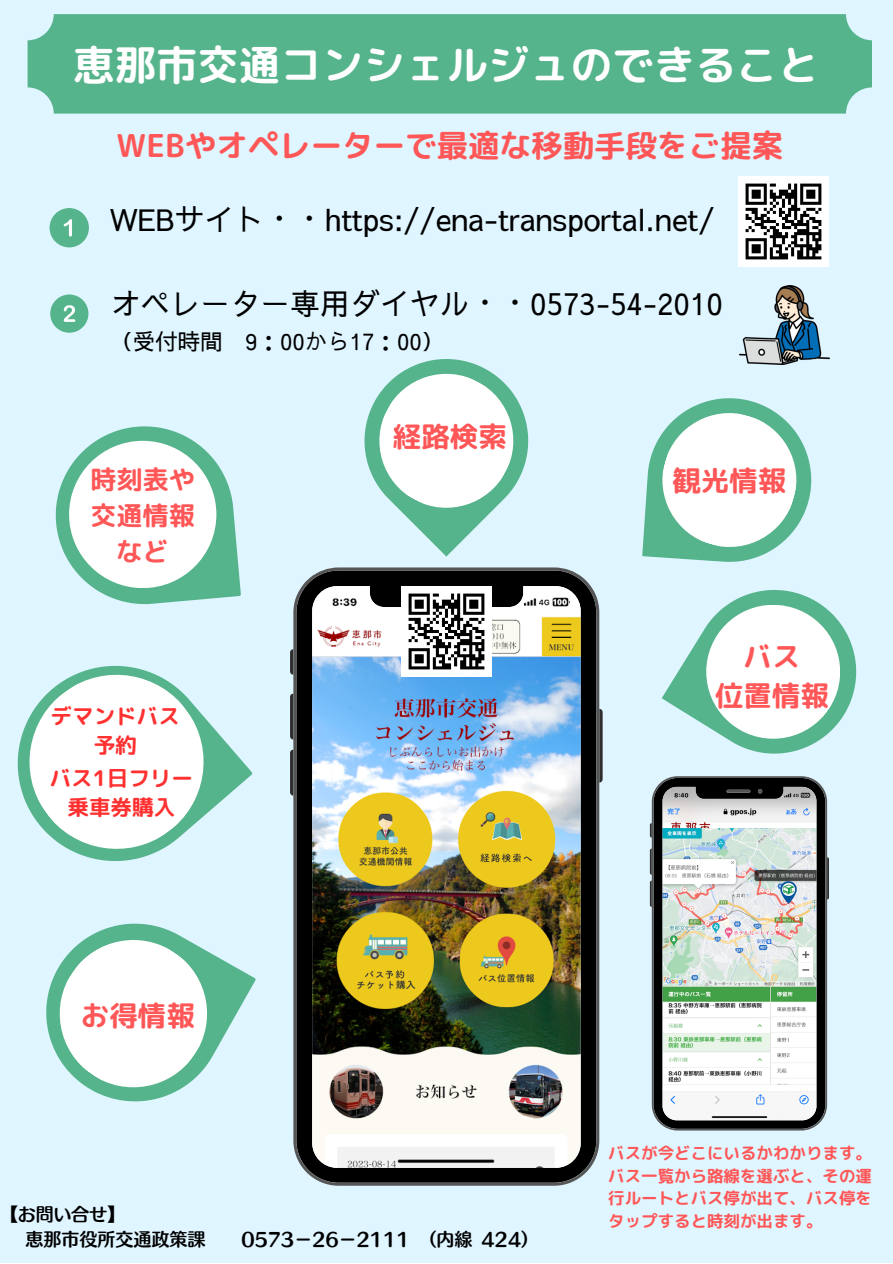
<style>
.page{position:relative;width:893px;height:1264px;background:#fff}
.page>*{position:absolute;margin:0;border:0;box-sizing:border-box;transform-origin:0 0}
.t1{font:41.4px "rounded mplus 1 p bold";color:#fff}
.t2{font:31.5px "rounded mplus 1 p bold";color:#ff5757}
.t3{font:500 30px "Sawarabi Gothic";color:#000}
.t4{font:28.5px "rounded mplus 1 p bold";color:#ff5757}
.t5{font:26.1px "rounded mplus 1 p bold";color:#ff5757}
.t6{font:500 22.5px "Sawarabi Gothic";color:#000}
.t7{font:21.6px "rounded mplus 1 p bold";color:#ff3131}
.t8{font:18px "TEST Humming B";color:#000}
.t9{font:16.5px/22.5px "rounded mplus 1 p bold";color:#ff5757}
</style>
<div class="page">
<div style="left:0;top:0;width:892px;height:1262px;background:#dff5ff"></div>
<svg style="left:290px;top:649px;width:3px;height:25px"></svg>
<svg style="left:290px;top:693px;width:3px;height:46px"></svg>
<svg style="left:290px;top:749px;width:3px;height:46px"></svg>
<svg style="left:599px;top:708px;width:3px;height:74px"></svg>
<img style="left:293px;top:567px;width:306px;height:618px">
<div style="left:28px;top:14px;width:844px;height:100px;background:#56b48c;border-radius:26px"></div>
<img style="left:738px;top:176px;width:90px;height:90px">
<div style="left:50px;top:208px;width:39px;height:39px;background:#56b48c;border-radius:50%"></div>
<svg style="left:64px;top:219px;width:8px;height:17px"></svg>
<div style="left:50px;top:294px;width:38px;height:39px;background:#56b48c;border-radius:50%"></div>
<svg style="left:64px;top:305px;width:11px;height:17px"></svg>
<img style="left:739px;top:286px;width:90px;height:78px">
<svg style="left:55px;top:426px;width:186px;height:178px"></svg>
<div style="left:69px;top:441px;width:147px;height:147px;background:#fff;border-radius:50%"></div>
<svg style="left:642px;top:398px;width:170px;height:161px"></svg>
<svg style="left:662px;top:559px;width:195px;height:195px"></svg>
<svg style="left:704px;top:597px;width:141px;height:144px"></svg>
<div style="left:706px;top:605px;width:134px;height:133px;background:#fff;border-radius:50%"></div>
<svg style="left:17px;top:729px;width:236px;height:132px"></svg>
<svg style="left:18px;top:665px;width:197px;height:195px"></svg>
<svg style="left:364px;top:359px;width:165px;height:197px"></svg>
<svg style="left:370px;top:364px;width:152px;height:153px;background:#cde9e0"></svg>
<svg style="left:649px;top:823px;width:2px;height:14px"></svg>
<svg style="left:649px;top:848px;width:2px;height:26px"></svg>
<svg style="left:649px;top:881px;width:2px;height:26px"></svg>
<svg style="left:827px;top:857px;width:2px;height:42px"></svg>
<svg style="left:651px;top:776px;width:176px;height:354px;background:#b3bbb6"></svg>
<svg style="left:46px;top:923px;width:210px;height:179px"></svg>
<svg style="left:50px;top:929px;width:167px;height:168px;background:#cfeae1"></svg>
<img style="left:401px;top:586px;width:90px;height:90px">
<p class="t1" style="left:73px;top:35px;width:748px">恵那市交通コンシェルジュのできること</p>
<p class="t2" style="left:116px;top:123px;width:668px">WEBやオペレーターで最適な移動手段をご提案</p>
<p class="t3" style="left:110px;top:206px;width:606px">WEBサイト・・https://ena-transportal.net/</p>
<p class="t3" style="left:110px;top:290px;width:614px">オペレーター専用ダイヤル・・0573-54-2010</p>
<p class="t6" style="left:110px;top:331px;width:335px">（受付時間 9：00から17：00）</p>
<p class="t5" style="left:90px;top:461px;width:106px">時刻表や</p>
<p class="t5" style="left:90px;top:497px;width:106px">交通情報</p>
<p class="t5" style="left:117px;top:533px;width:54px">など</p>
<p class="t7" style="left:50px;top:700px;width:131px">デマンドバス</p>
<p class="t7" style="left:94px;top:729px;width:45px">予約</p>
<p class="t7" style="left:50px;top:762px;width:145px">バス1日フリー</p>
<p class="t7" style="left:67px;top:791px;width:109px">乗車券購入</p>
<p class="t4" style="left:81px;top:995px;width:115px">お得情報</p>
<p class="t4" style="left:393px;top:417px;width:115px">経路検索</p>
<p class="t8" style="left:8px;top:1205px;width:112px">【お問い合せ】</p>
<p class="t8" style="left:26px;top:1229px;width:181px">恵那市役所交通政策課</p>
<p class="t8" style="left:241px;top:1229px;width:290px">0573－ 26－ 2111 （内線 424）</p>
<p class="t4" style="left:672px;top:460px;width:115px">観光情報</p>
<p class="t4" style="left:743px;top:636px;width:58px">バス</p>
<p class="t4" style="left:715px;top:675px;width:115px">位置情報</p>
<p class="t9" style="left:608px;top:1141px;width:265px">バスが今どこにいるかわかります。</p>
<p class="t9" style="left:608px;top:1164px;width:265px">バス一覧から路線を選ぶと、その運行ルートとバス停が出て、バス停を</p>
<p class="t9" style="left:608px;top:1209px;width:216px">タップすると時刻が出ます。</p>
</div>
